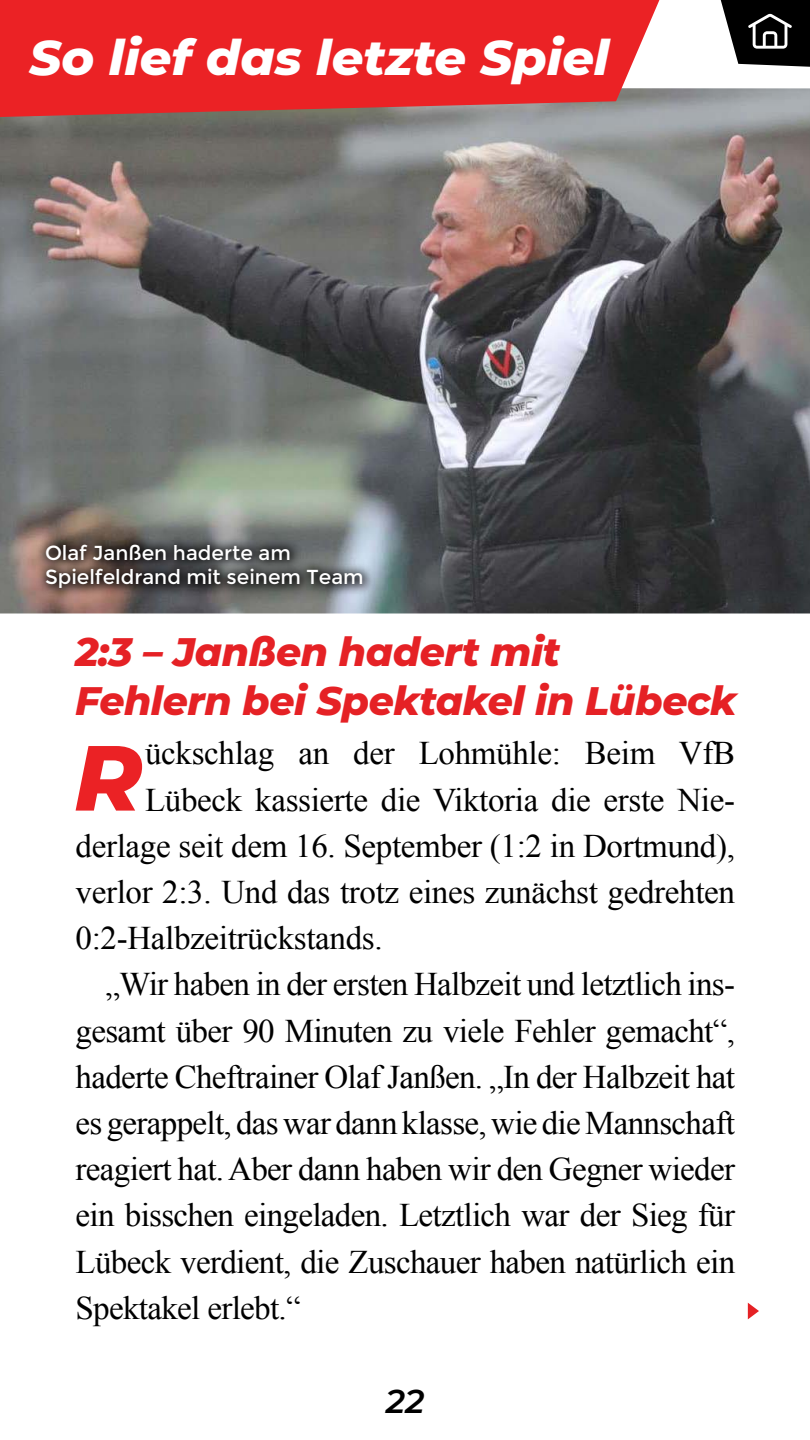
<style>
.page{position:relative;width:810px;height:1440px;background:#fff}
.page>*{position:absolute;margin:0;border:0;box-sizing:border-box;transform-origin:0 0}
.t1{font:italic 800 92.25px "Montserrat";color:#eb2225}
.t2{font:italic 800 49.5px "Montserrat";color:#fff}
.t3{font:italic 800 40.5px/48.6px "Montserrat";letter-spacing:-.01em;color:#e52125}
.t4{font:33px "Times New Roman";letter-spacing:-.02em;color:#000}
.t5{font:italic 600 33px "Montserrat";color:#000}
.t6{font:20.25px/24.3px "Montserrat";color:#fff}
</style>
<div class="page">
<img style="left:0;top:88px;width:810px;height:526px">
<svg style="left:0;top:0;width:659px;height:117px;background:#e32e31"></svg>
<svg style="left:748px;top:1303px;width:11px;height:16px"></svg>
<div style="left:35px;top:533px;width:340px;height:67px;background:#000;opacity:.75"></div>
<svg style="left:721px;top:0;width:89px;height:67px"></svg>
<h2 class="t2" style="left:30px;top:21px;width:581px">So lief das letzte Spiel</h2>
<p class="t6" style="left:45px;top:541px;width:320px">Olaf Janßen haderte am<br>Spielfeldrand mit seinem Team</p>
<p class="t3" style="left:75px;top:625px;width:663px">2:3 – Janßen hadert mit<br>Fehlern bei Spektakel in Lübeck</p>
<h1 class="t1" style="left:74px;top:710px;width:70px">R</h1>
<p class="t4" style="left:145px;top:731px;width:591px">ückschlag an der Lohmühle: Beim VfB</p>
<p class="t4" style="left:145px;top:777px;width:591px">Lübeck kassierte die Viktoria die erste Nie-</p>
<p class="t4" style="left:76px;top:824px;width:661px">derlage seit dem 16. September (1:2 in Dortmund),</p>
<p class="t4" style="left:76px;top:870px;width:661px">verlor 2:3. Und das trotz eines zunächst gedrehten</p>
<p class="t4" style="left:76px;top:916px;width:309px">0:2-Halbzeitrückstands.</p>
<p class="t4" style="left:106px;top:962px;width:631px">„Wir haben in der ersten Halbzeit und letztlich ins-</p>
<p class="t4" style="left:76px;top:1008px;width:661px">gesamt über 90 Minuten zu viele Fehler gemacht“,</p>
<p class="t4" style="left:76px;top:1055px;width:661px">haderte Cheftrainer Olaf Janßen. „In der Halbzeit hat</p>
<p class="t4" style="left:76px;top:1101px;width:661px">es gerappelt, das war dann klasse, wie die Mannschaft</p>
<p class="t4" style="left:76px;top:1147px;width:661px">reagiert hat. Aber dann haben wir den Gegner wieder</p>
<p class="t4" style="left:76px;top:1193px;width:661px">ein bisschen eingeladen. Letztlich war der Sieg für</p>
<p class="t4" style="left:76px;top:1239px;width:661px">Lübeck verdient, die Zuschauer haben natürlich ein</p>
<p class="t4" style="left:76px;top:1286px;width:227px">Spektakel erlebt.“</p>
<p class="t5" style="left:386px;top:1378px;width:40px">22</p>
</div>
